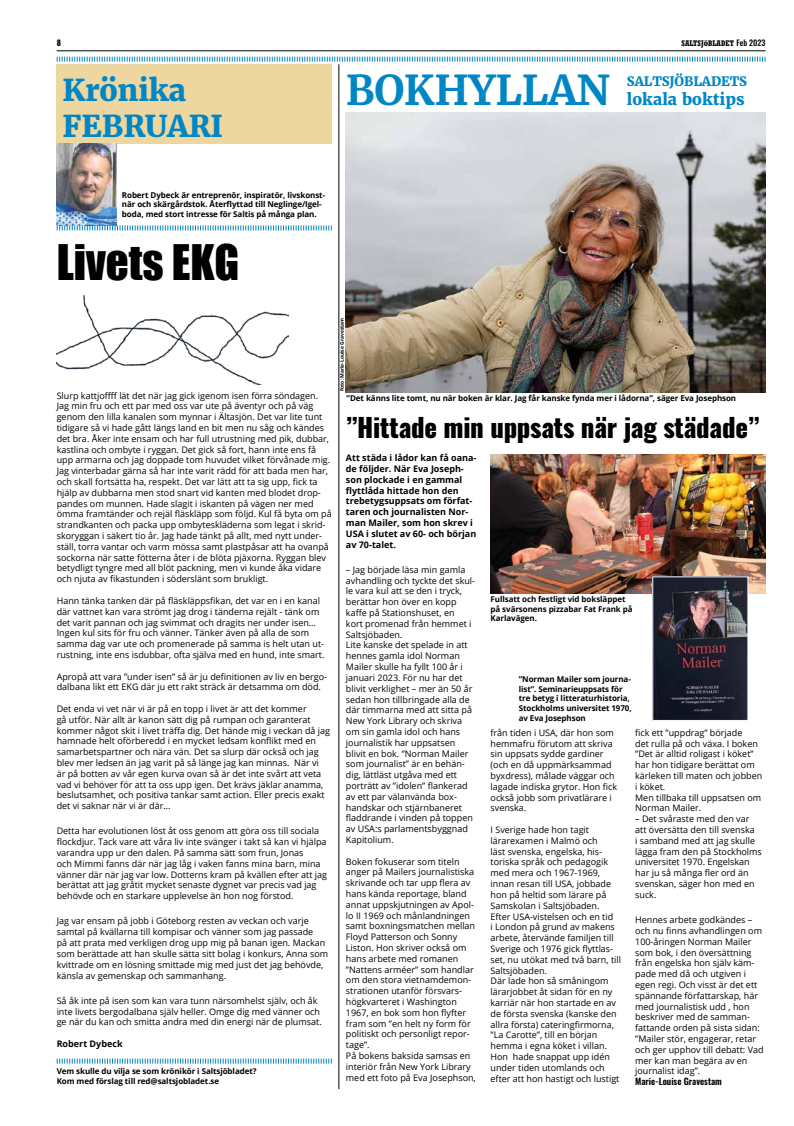
<style>
.page{position:relative;width:794px;height:1126px;background:#fff}
.page>*{position:absolute;margin:0;border:0;box-sizing:border-box;transform-origin:0 0}
.t1{font:45px "Impact";color:#000}
.t2{font:700 41px "Merriweather";letter-spacing:-.01em;color:#0086c5}
.t3{font:800 30px/36px "Merriweather";color:#0086c5}
.t4{font:800 26px "Oswald";letter-spacing:-.01em;color:#000}
.t5{font:800 16px "Merriweather";color:#0086c5}
.t6{font:800 13px "Merriweather";letter-spacing:-.01em;color:#0086c5}
.t7{font:9px/10.8px "Open Sans";color:#000}
.t8{font:700 9px/10.8px "Open Sans";color:#000}
.t9{font:600 9px "Oswald";color:#000}
.t10{font:700 8px/9.6px "Open Sans";letter-spacing:-.01em;color:#000}
.t11{font:700 condensed 8px "Rockwell";color:#000}
.t12{font:800 8px "Oswald";color:#000}
.t13{font:700 5px "Open Sans";letter-spacing:-.01em;color:#000}
.s1{font-size:6.4px}
.s2{font-family:"Oswald";font-weight:500;font-stretch:normal}
</style>
<div class="page">
<hr style="left:57px;top:51px;width:708px;height:1px;background:#000">
<hr style="left:339px;top:64px;width:1px;height:1024px;background:#000">
<div style="left:57px;top:64px;width:275px;height:80px;background:#edd6a0"></div>
<img style="left:57px;top:144px;width:59px;height:81px">
<svg style="left:57px;top:225px;width:275px;height:5px"></svg>
<svg style="left:56px;top:56px;width:710px;height:6px"></svg>
<svg style="left:57px;top:1058px;width:275px;height:5px"></svg>
<img style="left:57px;top:294px;width:232px;height:91px">
<img style="left:346px;top:113px;width:419px;height:279px">
<img style="left:490px;top:454px;width:275px;height:139px">
<img style="left:654px;top:578px;width:92px;height:140px">
<p class="t12" style="left:57px;top:39px;width:6px">8</p>
<p class="t11" style="left:681px;top:39px;width:85px">SALTSJ<span class="s1">Ö</span>BLADET <span class="s2">Feb 2023</span></p>
<h3 class="t3" style="left:62px;top:72px;width:162px">Krönika<br>FEBRUARI</h3>
<h2 class="t2" style="left:346px;top:64px;width:265px">BOKHYLLAN</h2>
<h3 class="t6" style="left:627px;top:72px;width:122px">SALTSJÖBLADETS</h3>
<h3 class="t5" style="left:627px;top:89px;width:119px">lokala boktips</h3>
<p class="t10" style="left:122px;top:190px;width:205px">Robert Dybeck är entreprenör, inspiratör, livskonst&shy;när och skärgårdstok. Återflyttad till Neglinge/Igel&shy;boda, med stort intresse för Saltis på många plan.</p>
<h1 class="t1" style="left:57px;top:227px;width:184px">Livets EKG</h1>
<p class="t7" style="left:57px;top:389px;width:276px">Slurp kattjoffff lät det när jag gick igenom isen förra söndagen.<br>Jag min fru och ett par med oss var ute på äventyr och på väg genom den lilla kanalen som mynnar i Ältasjön. Det var lite tunt tidigare så vi hade gått längs land en bit men nu såg och kändes det bra. Åker inte ensam och har full utrustning med pik, dubbar, kastlina och ombyte i ryggan. Det gick så fort, hann inte ens få upp armarna och jag doppade tom huvudet vilket förvånade mig.<br>Jag vinterbadar gärna så har inte varit rädd för att bada men har, och skall fortsätta ha, respekt. Det var lätt att ta sig upp, fick ta hjälp av dubbarna men stod snart vid kanten med blodet drop&shy;pandes om munnen. Hade slagit i iskanten på vägen ner med ömma framtänder och rejäl fläskläpp som följd. Kul få byta om på strandkanten och packa upp ombyteskläderna som legat i skrid&shy;skoryggan i säkert tio år. Jag hade tänkt på allt, med nytt under&shy;ställ, torra vantar och varm mössa samt plastpåsar att ha ovanpå sockorna när satte fötterna åter i de blöta pjäxorna. Ryggan blev betydligt tyngre med all blöt packning, men vi kunde åka vidare och njuta av fikastunden i söderslänt som brukligt.</p>
<p class="t7" style="left:57px;top:595px;width:269px">Hann tänka tanken där på fläskläppsfikan, det var en i en kanal där vattnet kan vara strömt jag drog i tänderna rejält - tänk om det varit pannan och jag svimmat och dragits ner under isen… Ingen kul sits för fru och vänner. Tänker även på alla de som samma dag var ute och promenerade på samma is helt utan ut&shy;rustning, inte ens isdubbar, ofta själva med en hund, inte smart.</p>
<p class="t7" style="left:57px;top:670px;width:272px">Apropå att vara ”under isen” så är ju definitionen av liv en bergo&shy;dalbana likt ett EKG där ju ett rakt sträck är detsamma om död.</p>
<p class="t7" style="left:57px;top:703px;width:275px">Det enda vi vet när vi är på en topp i livet är att det kommer<br>gå utför. När allt är kanon sätt dig på rumpan och garanterat kommer något skit i livet träffa dig. Det hände mig i veckan då jag hamnade helt oförberedd i en mycket ledsam konflikt med en samarbetspartner och nära vän. Det sa slurp där också och jag blev mer ledsen än jag varit på så länge jag kan minnas. När vi<br>är på botten av vår egen kurva ovan så är det inte svårt att veta vad vi behöver för att ta oss upp igen. Det krävs jäklar anamma, beslutsamhet, och positiva tankar samt action. Eller precis exakt det vi saknar när vi är där…</p>
<p class="t7" style="left:57px;top:825px;width:272px">Detta har evolutionen löst åt oss genom att göra oss till sociala flockdjur. Tack vare att våra liv inte svänger i takt så kan vi hjälpa varandra upp ur den dalen. På samma sätt som frun, Jonas<br>och Mimmi fanns där när jag låg i vaken fanns mina barn, mina vänner där när jag var low. Dotterns kram på kvällen efter att jag berättat att jag gråtit mycket senaste dygnet var precis vad jag behövde och en starkare upplevelse än hon nog förstod.</p>
<p class="t7" style="left:57px;top:915px;width:273px">Jag var ensam på jobb i Göteborg resten av veckan och varje samtal på kvällarna till kompisar och vänner som jag passade<br>på att prata med verkligen drog upp mig på banan igen. Mackan som berättade att han skulle sätta sitt bolag i konkurs, Anna som kvittrade om en lösning smittade mig med just det jag behövde, känsla av gemenskap och sammanhang.</p>
<p class="t7" style="left:57px;top:994px;width:266px">Så åk inte på isen som kan vara tunn närsomhelst själv, och åk inte livets bergodalbana själv heller. Omge dig med vänner och ge när du kan och smitta andra med din energi när de plumsat.</p>
<p class="t8" style="left:57px;top:1037px;width:67px">Robert Dybeck</p>
<p class="t10" style="left:57px;top:1066px;width:201px">Vem skulle du vilja se som krönikör i Saltsjöbladet?<br>Kom med förslag till red@saltsjobladet.se</p>
<p class="t13" style="left:338px;top:391px;width:75px;rotate:-90deg">Foto: Marie-Louise Gravestam</p>
<p class="t10" style="left:347px;top:393px;width:391px">”Det känns lite tomt, nu när boken är klar. Jag får kanske fynda mer i lådorna”, säger Eva Josephson</p>
<h3 class="t4" style="left:346px;top:414px;width:415px">”Hittade min uppsats när jag städade”</h3>
<p class="t8" style="left:346px;top:452px;width:132px">Att städa i lådor kan få oana&shy;de följder. När Eva Joseph&shy;son plockade i en gammal flyttlåda hittade hon den trebetygsuppsats om förfat&shy;taren och journalisten Nor&shy;man Mailer, som hon skrev i<br>USA i slutet av 60- och början av 70-talet.</p>
<p class="t7" style="left:346px;top:564px;width:131px">– Jag började läsa min gamla avhandling och tyckte det skul&shy;le vara kul att se den i tryck, berättar hon över en kopp kaffe på Stationshuset, en<br>kort promenad från hemmet i<br>Saltsjöbaden.<br>Lite kanske det spelade in att hennes gamla idol Norman<br>Mailer skulle ha fyllt 100 år i januari 2023. För nu har det blivit verklighet – mer än 50 år sedan hon tillbringade alla de där timmarna med att sitta på<br>New York Library och skriva om sin gamla idol och hans journalistik har uppsatsen blivit en bok. ”Norman Mailer som journalist” är en behän&shy;dig, lättläst utgåva med ett porträtt av ”idolen” flankerad av ett par välanvända box&shy;handskar och stjärnbaneret fladdrande i vinden på toppen av USA:s parlamentsbyggnad<br>Kapitolium.</p>
<p class="t7" style="left:346px;top:855px;width:131px">Boken fokuserar som titeln anger på Mailers journalistiska skrivande och tar upp flera av hans kända reportage, bland annat uppskjutningen av Apol&shy;lo II 1969 och månlandningen samt boxningsmatchen mellan<br>Floyd Patterson och Sonny<br>Liston. Hon skriver också om hans arbete med romanen ”Nattens arméer” som handlar om den stora vietnamdemon&shy;strationen utanför försvars&shy;högkvarteret i Washington<br>1967, en bok som hon flyfter fram som ”en helt ny form för politiskt och personligt repor&shy;tage”.<br>På bokens baksida samsas en interiör från New York Library med ett foto på Eva Josephson,</p>
<p class="t10" style="left:490px;top:594px;width:144px">Fullsatt och festligt vid boksläppet på svärsonens pizzabar Fat Frank på<br>Karlavägen.</p>
<p class="t10" style="left:519px;top:674px;width:114px">”Norman Mailer som journa&shy;list”. Seminarieuppsats för tre betyg i litteraturhistoria,<br>Stockholms universitet 1970, av Eva Josephson</p>
<p class="t7" style="left:490px;top:726px;width:128px">från tiden i USA, där hon som hemmafru förutom att skriva sin uppsats sydde gardiner (och en då uppmärksammad byxdress), målade väggar och lagade indiska grytor. Hon fick också jobb som privatlärare i svenska.</p>
<p class="t7" style="left:490px;top:824px;width:132px">I Sverige hade hon tagit lärarexamen i Malmö och<br>läst svenska, engelska, his&shy;toriska språk och pedagogik med mera och 1967-1969, innan resan till USA, jobbade hon på heltid som lärare på<br>Samskolan i Saltsjöbaden.<br>Efter USA-vistelsen och en tid<br>i London på grund av makens arbete, återvände familjen till<br>Sverige och 1976 gick flyttlas&shy;set, nu utökat med två barn, till<br>Saltsjöbaden.<br>Där lade hon så småningom lärarjobbet åt sidan för en ny karriär när hon startade en av de första svenska (kanske den allra första) cateringfirmorna, ”La Carotte”, till en början hemma i egna köket i villan.<br>Hon hade snappat upp idén under tiden utomlands och efter att hon hastigt och lustigt</p>
<p class="t7" style="left:635px;top:726px;width:129px">fick ett ”uppdrag” började<br>det rulla på och växa. I boken ”Det är alltid roligast i köket” har hon tidigare berättat om kärleken till maten och jobben i köket.<br>Men tillbaka till uppsatsen om<br>Norman Mailer.</p>
<p class="t7" style="left:635px;top:813px;width:128px">– Det svåraste med den var att översätta den till svenska<br>i samband med att jag skulle lägga fram den på Stockholms universitet 1970. Engelskan har ju så många fler ord än svenskan, säger hon med en suck.</p>
<p class="t7" style="left:635px;top:914px;width:130px">Hennes arbete godkändes – och nu finns avhandlingen om<br>100-åringen Norman Mailer som bok, i den översättning från engelska hon själv käm&shy;pade med då och utgiven i egen regi. Och visst är det ett spännande författarskap, här med journalistisk udd , hon beskriver med de samman&shy;fattande orden på sista sidan: ”Mailer stör, engagerar, retar och ger upphov till debatt: Vad mer kan man begära av en journalist idag”.</p>
<p class="t9" style="left:635px;top:1076px;width:88px">Marie-Louise Gravestam</p>
</div>
